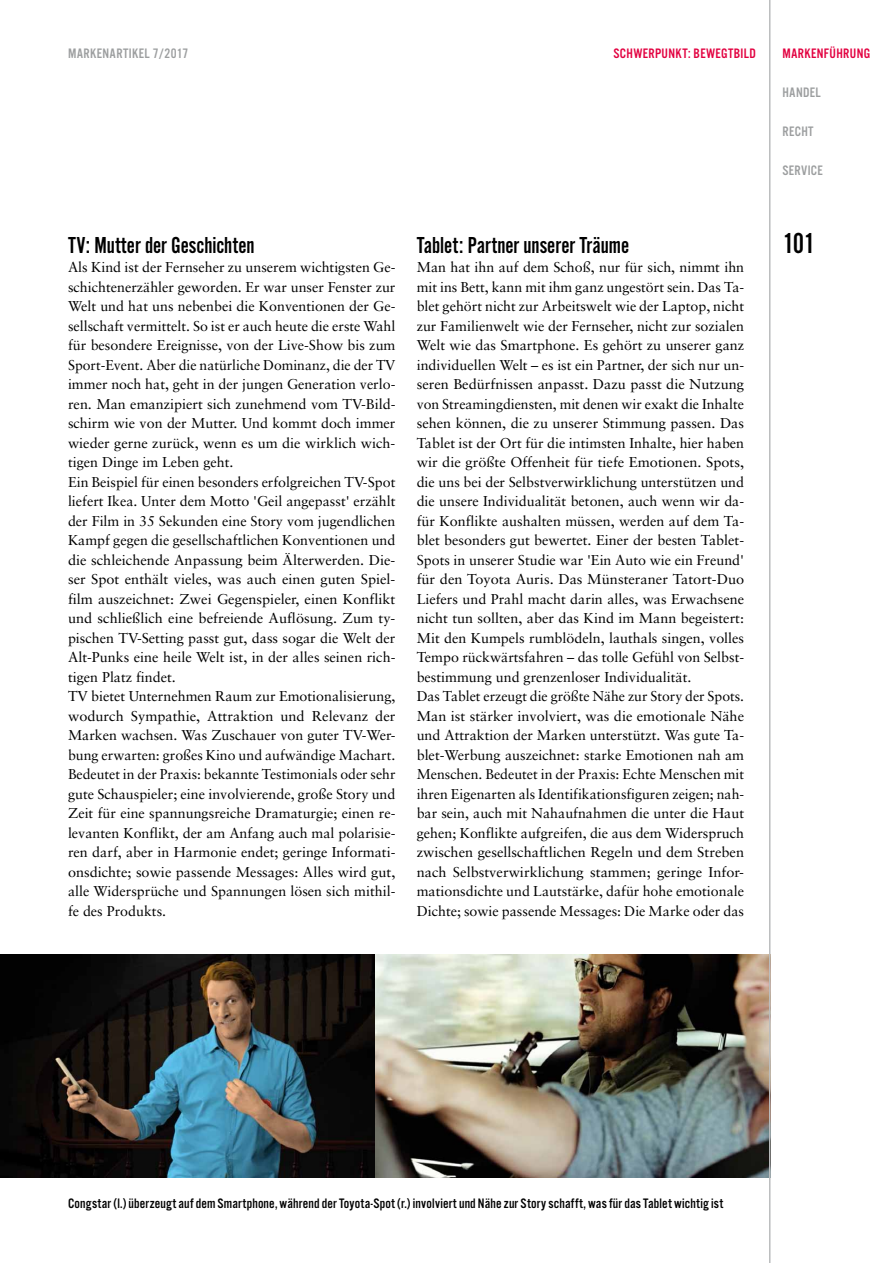
<style>
.page{position:relative;width:893px;height:1263px;background:#fff}
.page>*{position:absolute;margin:0;border:0;box-sizing:border-box;transform-origin:0 0}
.t1{font:30px "Alternate Got No 2 D";color:#000}
.t2{font:24px "Alternate Got No 2 D";color:#000}
.t3{font:14.25px/19.5px "Sabon";color:#000}
.t4{font:14.25px "Alternate Got No 3 D";letter-spacing:.015em;color:#000}
.t5{font:14.25px "Alternate Got No 3 D";letter-spacing:.025em;color:#9c9e9f}
.t6{font:14.25px "Alternate Got No 3 D";letter-spacing:.025em;color:#e20040}
</style>
<div class="page">
<img style="left:0;top:955px;width:375px;height:223px">
<img style="left:375px;top:955px;width:394px;height:223px">
<hr style="left:769px;top:0;width:1px;height:1263px;background:#bbbdbe">
<p class="t5" style="left:68px;top:46px;width:122px">markenartikel 7/2017</p>
<p class="t6" style="left:613px;top:46px;width:143px">schwerpunkt: bewegtbild</p>
<h2 class="t2" style="left:68px;top:232px;width:188px">TV: Mutter der Geschichten</h2>
<p class="t3" style="left:68px;top:257px;width:329px">Als Kind ist der Fernseher zu unserem wichtigsten Ge&shy;schichtenerzähler geworden. Er war unser Fenster zur Welt und hat uns nebenbei die Konventionen der Ge&shy;sellschaft vermittelt. So ist er auch heute die erste Wahl für besondere Ereignisse, von der Live-Show bis zum Sport-Event. Aber die natürliche Dominanz, die der TV immer noch hat, geht in der jungen Generation verlo&shy;ren. Man emanzipiert sich zunehmend vom TV-Bild&shy;schirm wie von der Mutter. Und kommt doch immer wieder gerne zurück, wenn es um die wirklich wich&shy;tigen Dinge im Leben geht.<br>Ein Beispiel für einen besonders erfolgreichen TV-Spot liefert Ikea. Unter dem Motto 'Geil angepasst' erzählt der Film in 35 Sekunden eine Story vom jugendlichen Kampf gegen die gesellschaftlichen Konventionen und die schleichende Anpassung beim Älterwerden. Die&shy;ser Spot enthält vieles, was auch einen guten Spiel&shy;film auszeichnet: Zwei Gegenspieler, einen Konflikt und schließlich eine befreiende Auflösung. Zum ty&shy;pischen TV-Setting passt gut, dass sogar die Welt der Alt-Punks eine heile Welt ist, in der alles seinen rich&shy;tigen Platz findet.<br>TV bietet Unternehmen Raum zur Emotionalisierung, wodurch Sympathie, Attraktion und Relevanz der Marken wachsen. Was Zuschauer von guter TV-Wer&shy;bung erwarten: großes Kino und aufwändige Machart.<br>Bedeutet in der Praxis: bekannte Testimonials oder sehr gute Schauspieler; eine involvierende, große Story und Zeit für eine spannungsreiche Dramaturgie; einen re&shy;levanten Konflikt, der am Anfang auch mal polarisie&shy;ren darf, aber in Harmonie endet; geringe Informati&shy;onsdichte; sowie passende Messages: Alles wird gut, alle Widersprüche und Spannungen lösen sich mithil&shy;fe des Produkts.</p>
<h2 class="t2" style="left:417px;top:232px;width:214px">Tablet: Partner unserer Träume</h2>
<p class="t3" style="left:417px;top:257px;width:329px">Man hat ihn auf dem Schoß, nur für sich, nimmt ihn mit ins Bett, kann mit ihm ganz ungestört sein. Das Ta&shy;blet gehört nicht zur Arbeitswelt wie der Laptop, nicht zur Familienwelt wie der Fernseher, nicht zur sozialen Welt wie das Smartphone. Es gehört zu unserer ganz individuellen Welt – es ist ein Partner, der sich nur un&shy;seren Bedürfnissen anpasst. Dazu passt die Nutzung von Streamingdiensten, mit denen wir exakt die Inhalte sehen können, die zu unserer Stimmung passen. Das Tablet ist der Ort für die intimsten Inhalte, hier haben wir die größte Offenheit für tiefe Emotionen. Spots, die uns bei der Selbstverwirklichung unterstützen und die unsere Individualität betonen, auch wenn wir da&shy;für Konflikte aushalten müssen, werden auf dem Ta&shy;blet besonders gut bewertet. Einer der besten Tablet-Spots in unserer Studie war 'Ein Auto wie ein Freund' für den Toyota Auris. Das Münsteraner Tatort-Duo Liefers und Prahl macht darin alles, was Erwachsene nicht tun sollten, aber das Kind im Mann begeistert:<br>Mit den Kumpels rumblödeln, lauthals singen, volles Tempo rückwärtsfahren – das tolle Gefühl von Selbst&shy;bestimmung und grenzenloser Individualität.<br>Das Tablet erzeugt die größte Nähe zur Story der Spots.<br>Man ist stärker involviert, was die emotionale Nähe und Attraktion der Marken unterstützt. Was gute Ta&shy;blet-Werbung auszeichnet: starke Emotionen nah am Menschen. Bedeutet in der Praxis: Echte Menschen mit ihren Eigenarten als Identifikationsfiguren zeigen; nah&shy;bar sein, auch mit Nahaufnahmen die unter die Haut gehen; Konflikte aufgreifen, die aus dem Widerspruch zwischen gesellschaftlichen Regeln und dem Streben nach Selbstverwirklichung stammen; geringe Infor&shy;mationsdichte und Lautstärke, dafür hohe emotionale Dichte; sowie passende Messages: Die Marke oder das</p>
<p class="t6" style="left:782px;top:46px;width:16px">MARKEN</p>
<p class="t6" style="left:824px;top:46px;width:20px">FÜHRUN</p>
<p class="t6" style="left:864px;top:46px;width:8px">G</p>
<p class="t5" style="left:782px;top:85px;width:34px">HANDEL</p>
<p class="t5" style="left:782px;top:124px;width:7px">RECH</p>
<p class="t5" style="left:808px;top:124px;width:7px">T</p>
<p class="t5" style="left:782px;top:163px;width:32px">SERVICE</p>
<h1 class="t1" style="left:783px;top:227px;width:34px">101</h1>
<p class="t4" style="left:68px;top:1196px;width:657px">Congstar (l.) überzeugt auf dem Smartphone, während der Toyota-Spot (r.) involviert und Nähe zur Story schafft, was für das Tablet wichtig ist</p>
</div>
